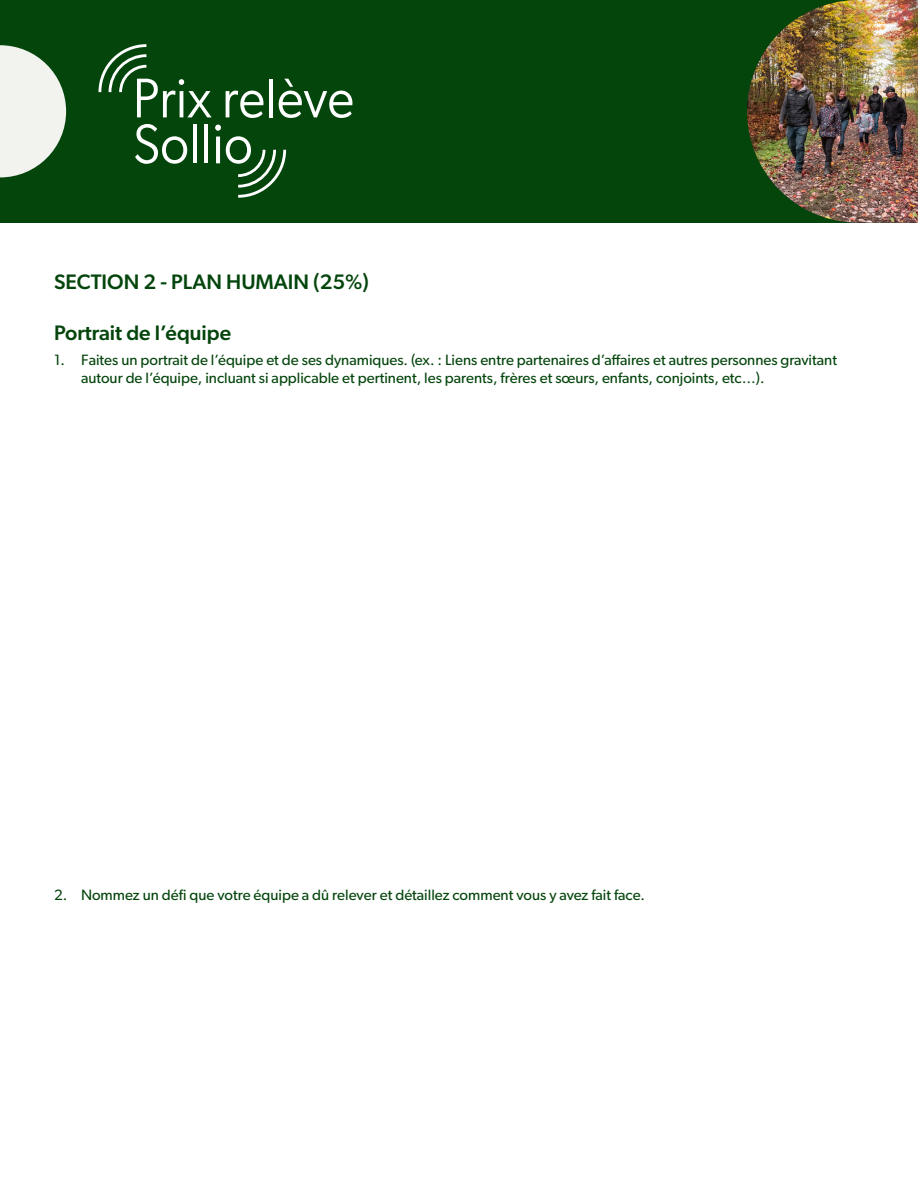
<style>
.page{position:relative;width:918px;height:1188px;background:#fff}
.page>*{position:absolute;margin:0;border:0;box-sizing:border-box;transform-origin:0 0}
.t1{font:56.1px/45.8px "Gibson";color:#fff;scale:.92 1}
.Titres{font:500 21px "Gibson";color:#04450c}
.Étapes{font:500 21px "Gibson";color:#04450c}
.t2{font:15px/18px "Gibson";color:#04450c}
</style>
<div class="page">
<div style="left:0;top:0;width:918px;height:223px;background:#04450c"></div>
<svg style="left:0;top:45px;width:66px;height:132px"></svg>
<svg style="left:99px;top:44px;width:47px;height:48px"></svg>
<svg style="left:215px;top:125px;width:6px;height:38px"></svg>
<svg style="left:238px;top:150px;width:48px;height:48px"></svg>
<img style="left:747px;top:0;width:171px;height:223px">
<p class="t1" style="left:133px;top:74px;width:242px">Prix relève<br>Sollio</p>
<p class="Titres" style="left:54px;top:269px;width:316px">SECTION 2 - PLAN HUMAIN (25%)</p>
<p class="Étapes" style="left:54px;top:320px;width:179px">Portrait de l’équipe</p>
<p class="t2" style="left:81px;top:351px;width:758px;text-indent:-27px">1. Faites un portrait de l’équipe et de ses dynamiques. (ex. : Liens entre partenaires d’affaires et autres personnes gravitant autour de l’équipe, incluant si applicable et pertinent, les parents, frères et sœurs, enfants, conjoints, etc…).</p>
<p class="t2" style="left:54px;top:886px;width:592px">2. Nommez un défi que votre équipe a dû relever et détaillez comment vous y avez fait face.</p>
</div>
